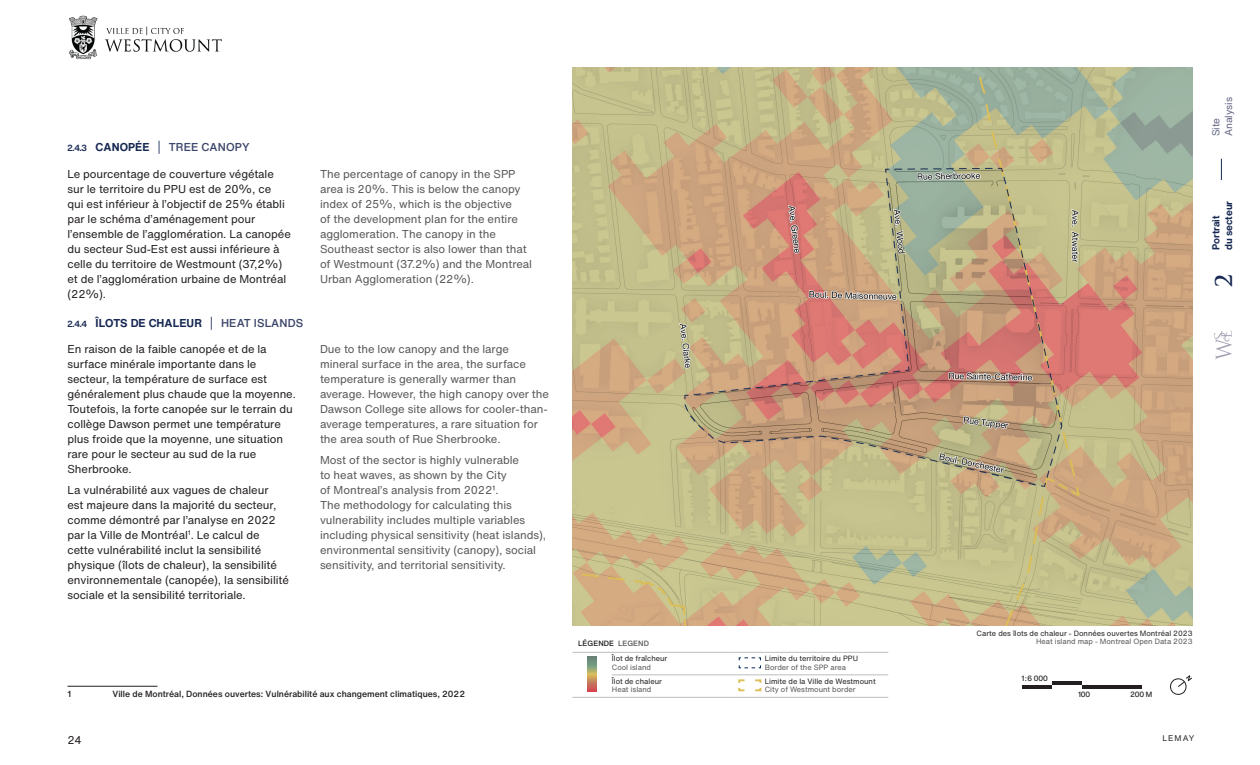
<style>
.page{position:relative;width:1260px;height:765px;background:#fff}
.page>*{position:absolute;margin:0;border:0;box-sizing:border-box;transform-origin:0 0}
.t1{font:600 22.5px "Trajan Pro 3";color:#172953}
._3__Texte_courant_FR{font:11.25px/15.1px "Helvetica Now Text";letter-spacing:-.005em;color:#231f20}
._3__Texte_courant_ENG{font:11.25px/15px "Helvetica Now Text";letter-spacing:-.005em;color:#57585a}
._2__Sous-titre_Niv_1_1_1_FR{font:700 11.25px "Helvetica Now Text";letter-spacing:.01em;color:#172953}
._2__Sous-titre_Niv_1_1_1_FR-2{font:500 11.25px "Helvetica Now Text";letter-spacing:.01em;color:#3c456a}
.t2{font:700 10px/12.5px "Helvetica Now Text";color:#172953}
.t3{font:10px/12.5px "Helvetica Now Text";color:#626483}
.t4{font:500 8.75px "Helvetica Now Text";color:#231f20}
.t5{font:8.12px "Helvetica Now Text";letter-spacing:.12em;color:#231f20}
._6__CARTO_Legende_FR{font:7.5px "Helvetica Now Text";color:#231f20}
._6__CARTO_Legende_ENG{font:7.5px "Helvetica Now Text";color:#57585a}
._6__CARTO_Legende_FR-2{font:7.5px "Helvetica Now Text";color:#57585a}
.t6{font:500 7.5px "Helvetica Now Display";letter-spacing:-.01em;color:#231f20}
._5__Annotation{font:500 7.5px "Helvetica Now Text";letter-spacing:.01em;color:#231f20}
.s1{font-family:"Helvetica Now Display";font-weight:700;font-size:8.75px;color:#172953}
.s2{font-weight:700;color:#172953}
.s3{font-weight:300;font-size:13.75px;color:#172953}
.s4{font-family:"Helvetica Now Display";font-size:8.75px}
.s5{font-weight:300;font-size:13.75px}
.s6{font-weight:500;color:#3c456a}
.s7{color:#57585a}
</style>
<div class="page">
<svg style="left:1214px;top:331px;width:18px;height:29px"></svg>
<hr style="left:68px;top:686px;width:90px;height:1px;background:#231f20">
<img style="left:572px;top:68px;width:620px;height:558px">
<svg style="left:1170px;top:675px;width:22px;height:20px"></svg>
<hr style="left:1022px;top:685px;width:30px;height:3px;background:#231f20">
<hr style="left:1052px;top:681px;width:30px;height:4px;background:#231f20">
<hr style="left:1082px;top:685px;width:60px;height:3px;background:#231f20">
<hr style="left:572px;top:652px;width:40px;height:1px;background:#bcbdc0">
<hr style="left:612px;top:652px;width:123px;height:1px;background:#bcbdc0">
<hr style="left:735px;top:652px;width:30px;height:1px;background:#bcbdc0">
<hr style="left:765px;top:652px;width:123px;height:1px;background:#bcbdc0">
<hr style="left:612px;top:675px;width:123px;height:1px;background:#bcbdc0">
<hr style="left:735px;top:675px;width:30px;height:1px;background:#bcbdc0">
<hr style="left:765px;top:675px;width:123px;height:1px;background:#bcbdc0">
<hr style="left:572px;top:697px;width:40px;height:1px;background:#bcbdc0">
<hr style="left:612px;top:697px;width:123px;height:1px;background:#bcbdc0">
<hr style="left:735px;top:697px;width:30px;height:1px;background:#bcbdc0">
<hr style="left:765px;top:697px;width:123px;height:1px;background:#bcbdc0">
<svg style="left:587px;top:656px;width:10px;height:36px"></svg>
<svg style="left:738px;top:657px;width:23px;height:12px"></svg>
<svg style="left:738px;top:679px;width:24px;height:13px"></svg>
<img style="left:69px;top:15px;width:153px;height:45px">
<svg style="left:1221px;top:159px;width:1px;height:21px"></svg>
<p class="_2__Sous-titre_Niv_1_1_1_FR-2" style="left:68px;top:139px;width:184px"><span class="s1">2.4.3</span> <span class="s2">CANOPÉE</span> <span class="s3">|</span> TREE CANOPY</p>
<p class="_3__Texte_courant_FR" style="left:68px;top:166px;width:225px">Le pourcentage de couverture végétale sur le territoire du PPU est de 20%, ce<br>qui est inférieur à l’objectif de 25% établi par le schéma d’aménagement pour l’ensemble de l’agglomération. La canopée du secteur Sud-Est est aussi inférieure à celle du territoire de Westmount (37,2%) et de l’agglomération urbaine de Montréal (22%).</p>
<p class="_3__Texte_courant_ENG" style="left:320px;top:166px;width:214px">The percentage of canopy in the SPP area is 20%. This is below the canopy index of 25%, which is the objective<br>of the development plan for the entire agglomeration. The canopy in the Southeast sector is also lower than that of Westmount (37.2%) and the Montreal Urban Agglomeration (22%).</p>
<p class="_2__Sous-titre_Niv_1_1_1_FR" style="left:68px;top:315px;width:237px"><span class="s4">2.4.4</span> ÎLOTS DE CHALEUR <span class="s5">|</span> <span class="s6">HEAT ISLANDS</span></p>
<p class="_3__Texte_courant_FR" style="left:68px;top:341px;width:230px">En raison de la faible canopée et de la surface minérale importante dans le secteur, la température de surface est généralement plus chaude que la moyenne.<br>Toutefois, la forte canopée sur le terrain du collège Dawson permet une température plus froide que la moyenne, une situation rare pour le secteur au sud de la rue Sherbrooke.</p>
<p class="_3__Texte_courant_FR" style="left:68px;top:482px;width:223px">La vulnérabilité aux vagues de chaleur<br>est majeure dans la majorité du secteur, comme démontré par l’analyse en 2022 par la Ville de Montréal<sup>1</sup>. Le calcul de cette vulnérabilité inclut la sensibilité physique (îlots de chaleur), la sensibilité environnementale (canopée), la sensibilité sociale et la sensibilité territoriale.</p>
<p class="_3__Texte_courant_ENG" style="left:320px;top:341px;width:231px">Due to the low canopy and the large mineral surface in the area, the surface temperature is generally warmer than average. However, the high canopy over the Dawson College site allows for cooler-than&shy;average temperatures, a rare situation for the area south of Rue Sherbrooke.</p>
<p class="_3__Texte_courant_ENG" style="left:320px;top:452px;width:228px">Most of the sector is highly vulnerable<br>to heat waves, as shown by the City<br>of Montreal’s analysis from 20221.<br>The methodology for calculating this vulnerability includes multiple variables including physical sensitivity (heat islands), environmental sensitivity (canopy), social sensitivity, and territorial sensitivity.</p>
<p class="t4" style="left:68px;top:688px;width:5px">1</p>
<p class="t4" style="left:113px;top:688px;width:354px">Ville de Montréal, Données ouvertes: Vulnérabilité aux changement climatiques, 2022</p>
<p class="_5__Annotation" style="left:578px;top:638px;width:72px">LÉGENDE <span class="s7">LEGEND</span></p>
<p class="_6__CARTO_Legende_FR" style="left:612px;top:653px;width:57px">Îlot de fraîcheur</p>
<p class="_6__CARTO_Legende_ENG" style="left:612px;top:662px;width:41px">Cool island</p>
<p class="_6__CARTO_Legende_FR" style="left:612px;top:675px;width:52px">Îlot de chaleur</p>
<p class="_6__CARTO_Legende_ENG" style="left:612px;top:684px;width:41px">Heat island</p>
<p class="_6__CARTO_Legende_FR" style="left:765px;top:653px;width:95px">Limite du territoire du PPU</p>
<p class="_6__CARTO_Legende_FR-2" style="left:765px;top:662px;width:83px">Border of the SPP area</p>
<p class="_6__CARTO_Legende_FR" style="left:765px;top:675px;width:112px">Limite de la Ville de Westmount</p>
<p class="_6__CARTO_Legende_ENG" style="left:765px;top:684px;width:92px">City of Westmount border</p>
<p class="_6__CARTO_Legende_FR" style="left:977px;top:627px;width:217px">Carte des îlots de chaleur - Données ouvertes Montréal 2023</p>
<p class="_6__CARTO_Legende_ENG" style="left:1036px;top:636px;width:158px">Heat island map - Montreal Open Data 2023</p>
<p class="t6" style="left:1021px;top:673px;width:28px">1 : 6 000</p>
<p class="t6" style="left:1078px;top:690px;width:14px">100</p>
<p class="t6" style="left:1131px;top:689px;width:23px">200 M</p>
<p class="_3__Texte_courant_FR" style="left:68px;top:732px;width:16px">24</p>
<p class="t5" style="left:1162px;top:732px;width:33px">LEMAY</p>
<p class="t3" style="left:1209px;top:136px;width:41px;rotate:-90deg">Site<br>Analysis</p>
<p class="t2" style="left:1209px;top:250px;width:51px;rotate:-90deg">Portrait<br>du secteur</p>
<h1 class="t1" style="left:1208px;top:287px;width:14px;rotate:-90deg">2</h1>
</div>
